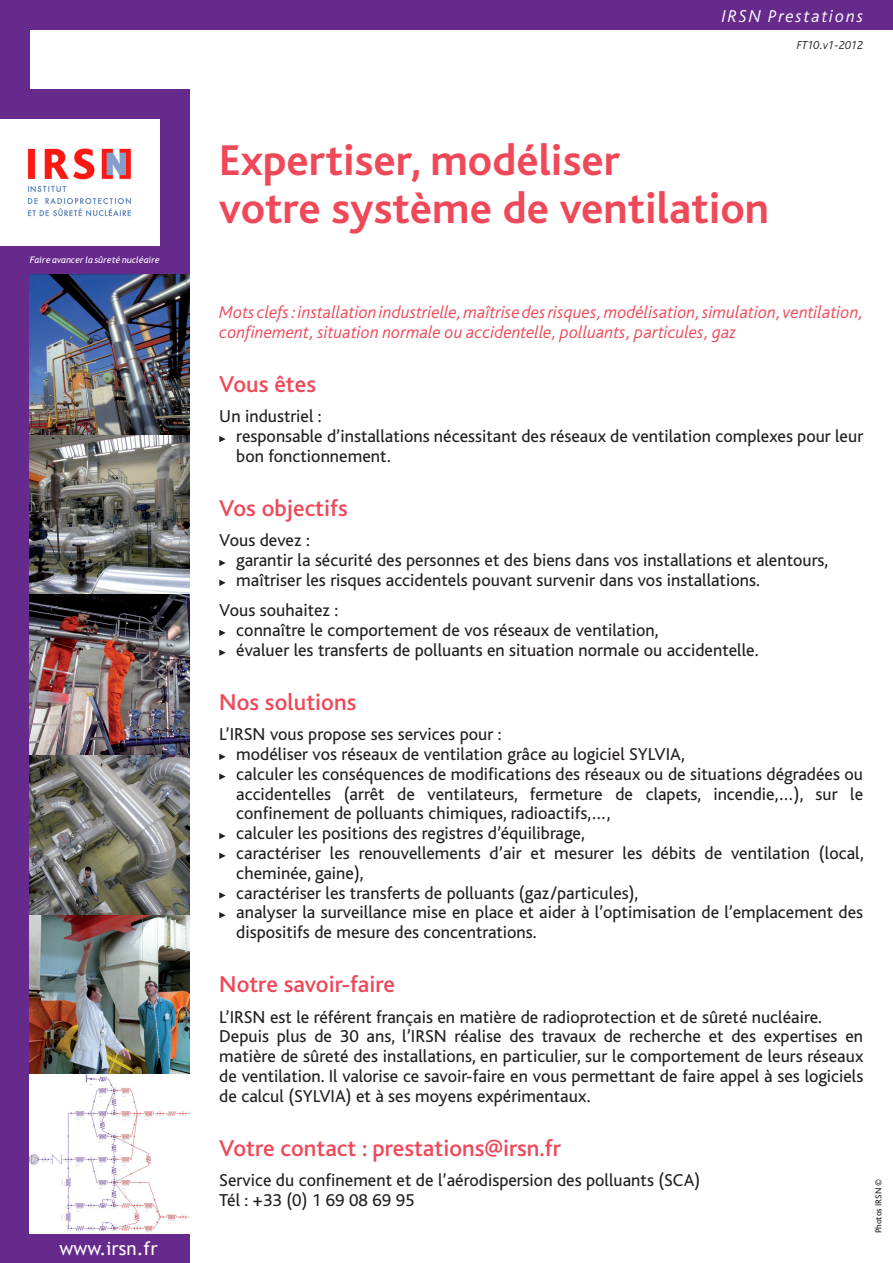
<style>
.page{position:relative;width:893px;height:1263px;background:#fff}
.page>*{position:absolute;margin:0;border:0;box-sizing:border-box;transform-origin:0 0}
.t1{font:700 45px "Bliss";color:#ef4858}
.t2{font:500 24px "Bliss";color:#ef4858}
.t3{font:18.75px "Trebuchet MS";color:#fff}
.t4{font:18px/19.8px "Bliss";color:#231f20}
.t5{font:italic 300 18px/19.8px "Bliss";color:#ef4858}
.t6{font:italic 300 18px "Bliss";letter-spacing:.1em;color:#fff}
.t7{font:italic 300 12px "Bliss";color:#231f20}
.t8{font:italic 9px "Trebuchet MS";color:#fff}
.t9{font:9px "Bliss";color:#231f20}
</style>
<div class="page">
<div style="left:0;top:0;width:30px;height:1263px;background:#662a8d"></div>
<div style="left:0;top:0;width:893px;height:30px;background:#662a8d"></div>
<div style="left:0;top:89px;width:190px;height:186px;background:#662a8d"></div>
<div style="left:0;top:1233px;width:190px;height:30px;background:#662a8d"></div>
<img style="left:0;top:119px;width:160px;height:126px">
<svg style="left:219px;top:436px;width:7px;height:6px"></svg>
<svg style="left:219px;top:560px;width:7px;height:6px"></svg>
<svg style="left:219px;top:580px;width:7px;height:6px"></svg>
<svg style="left:219px;top:630px;width:7px;height:6px"></svg>
<svg style="left:219px;top:649px;width:7px;height:7px"></svg>
<svg style="left:219px;top:754px;width:7px;height:6px"></svg>
<svg style="left:219px;top:773px;width:7px;height:7px"></svg>
<svg style="left:219px;top:833px;width:7px;height:6px"></svg>
<svg style="left:219px;top:853px;width:7px;height:6px"></svg>
<svg style="left:219px;top:892px;width:7px;height:7px"></svg>
<svg style="left:219px;top:912px;width:7px;height:6px"></svg>
<img style="left:30px;top:275px;width:160px;height:959px">
<p class="t8" style="left:30px;top:255px;width:131px">Faire avancer la sûreté nucléaire</p>
<p class="t3" style="left:60px;top:1237px;width:100px">www.irsn.fr</p>
<p class="t6" style="left:722px;top:7px;width:143px">IRSN Prestations</p>
<p class="t7" style="left:797px;top:39px;width:68px">FT10.v1-2012</p>
<p class="t1" style="left:219px;top:137px;width:402px">Expertiser, modéliser</p>
<p class="t1" style="left:219px;top:185px;width:551px">votre système de ventilation</p>
<p class="t5" style="left:219px;top:303px;width:646px">Mots clefs : installation industrielle, maîtrise des risques, modélisation, simulation, ventilation, confinement, situation normale ou accidentelle, polluants, particules, gaz</p>
<p class="t2" style="left:219px;top:372px;width:98px">Vous êtes</p>
<p class="t4" style="left:219px;top:407px;width:104px">Un industriel :</p>
<p class="t4" style="left:236px;top:427px;width:628px">responsable d’installations nécessitant des réseaux de ventilation complexes pour leur bon fonctionnement.</p>
<p class="t2" style="left:219px;top:496px;width:130px">Vos objectifs</p>
<p class="t4" style="left:219px;top:531px;width:92px">Vous devez :</p>
<p class="t4" style="left:236px;top:551px;width:593px">garantir la sécurité des personnes et des biens dans vos installations et alentours,</p>
<p class="t4" style="left:236px;top:571px;width:525px">maîtriser les risques accidentels pouvant survenir dans vos installations.</p>
<p class="t4" style="left:219px;top:601px;width:121px">Vous souhaitez :</p>
<p class="t4" style="left:236px;top:621px;width:424px">connaître le comportement de vos réseaux de ventilation,</p>
<p class="t4" style="left:236px;top:640px;width:524px">évaluer les transferts de polluants en situation normale ou accidentelle.</p>
<p class="t2" style="left:219px;top:690px;width:139px">Nos solutions</p>
<p class="t4" style="left:219px;top:725px;width:284px">L’IRSN vous propose ses services pour :</p>
<p class="t4" style="left:236px;top:745px;width:450px">modéliser vos réseaux de ventilation grâce au logiciel SYLVIA,</p>
<p class="t4" style="left:236px;top:764px;width:628px;text-align:justify">calculer les conséquences de modifications des réseaux ou de situations dégradées ou accidentelles (arrêt de ventilateurs, fermeture de clapets, incendie,…), sur le confinement de polluants chimiques, radioactifs,…,</p>
<p class="t4" style="left:236px;top:824px;width:350px">calculer les positions des registres d’équilibrage,</p>
<p class="t4" style="left:236px;top:844px;width:629px">caractériser les renouvellements d’air et mesurer les débits de ventilation (local, cheminée, gaine),</p>
<p class="t4" style="left:236px;top:883px;width:404px">caractériser les transferts de polluants (gaz/particules),</p>
<p class="t4" style="left:236px;top:903px;width:628px">analyser la surveillance mise en place et aider à l’optimisation de l’emplacement des dispositifs de mesure des concentrations.</p>
<p class="t2" style="left:219px;top:972px;width:177px">Notre savoir-faire</p>
<p class="t4" style="left:219px;top:1007px;width:604px">L’IRSN est le référent français en matière de radioprotection et de sûreté nucléaire.</p>
<p class="t4" style="left:219px;top:1027px;width:645px;text-align:justify">Depuis plus de 30 ans, l’IRSN réalise des travaux de recherche et des expertises en matière de sûreté des installations, en particulier, sur le comportement de leurs réseaux de ventilation. Il valorise ce savoir-faire en vous permettant de faire appel à ses logiciels de calcul (SYLVIA) et à ses moyens expérimentaux.</p>
<p class="t2" style="left:219px;top:1135px;width:343px">Votre contact : prestations@irsn.fr</p>
<p class="t4" style="left:219px;top:1171px;width:483px">Service du confinement et de l’aérodispersion des polluants (SCA)</p>
<p class="t4" style="left:219px;top:1190px;width:197px">Tél : +33 (0) 1 69 08 69 95</p>
<p class="t9" style="left:874px;top:1233px;width:56px;rotate:-90deg">Photos IRSN ©</p>
</div>
